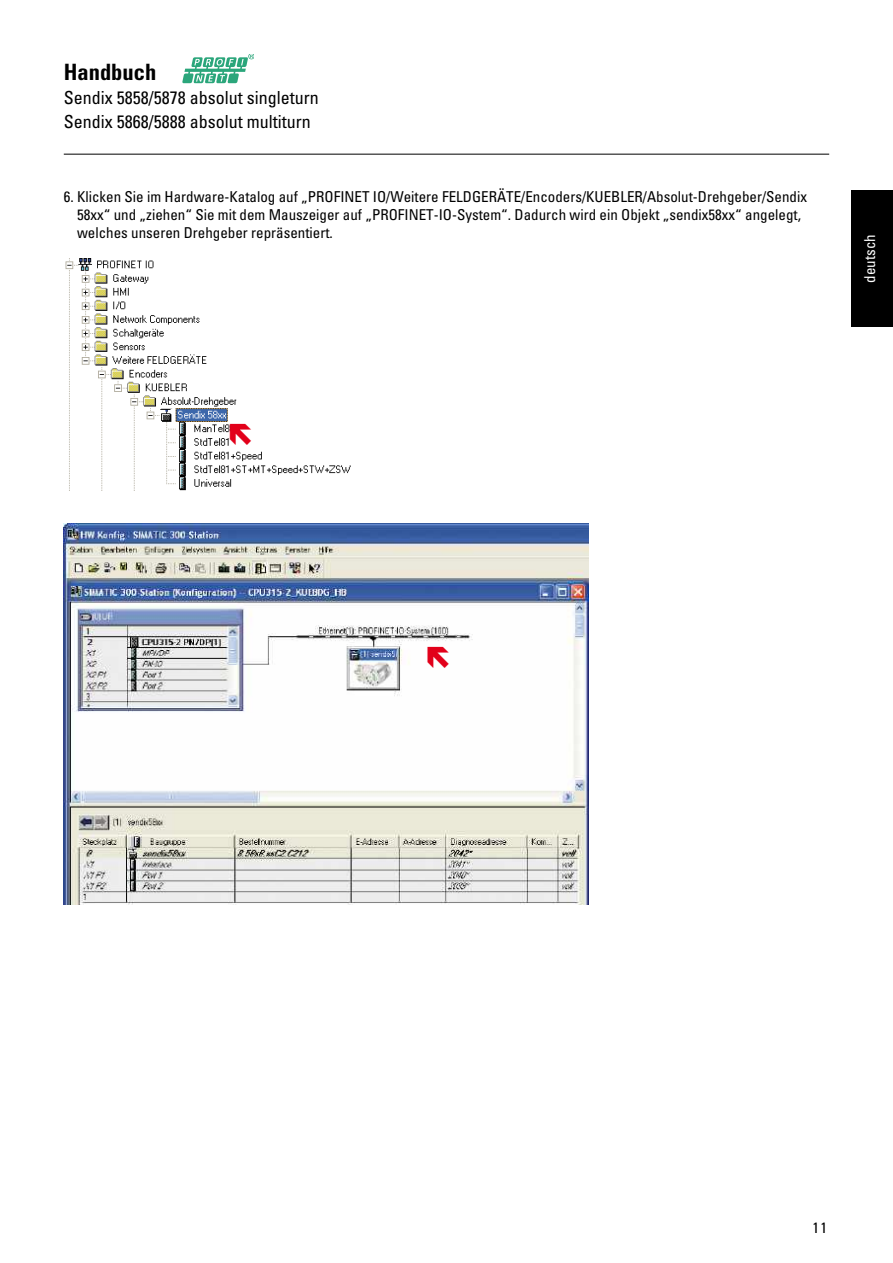
<style>
.page{position:relative;width:893px;height:1263px;background:#fff}
.page>*{position:absolute;margin:0;border:0;box-sizing:border-box;transform-origin:0 0}
.t1{font:700 condensed 22.5px "Univers LT Std";color:#000}
.t2{font:condensed 18px/24px "Univers LT Std";color:#000}
.t3{font:condensed 15px/18px "Univers LT Std";color:#000}
.t4{font:condensed 15px "Univers LT Std";color:#fff}
</style>
<div class="page">
<hr style="left:64px;top:154px;width:765px;height:1px;background:#000">
<svg style="left:182px;top:54px;width:71px;height:29px"></svg>
<div style="left:851px;top:190px;width:42px;height:137px;background:#000"></div>
<img style="left:65px;top:258px;width:286px;height:232px">
<img style="left:64px;top:523px;width:524px;height:381px">
<svg style="left:230px;top:423px;width:21px;height:22px"></svg>
<svg style="left:428px;top:646px;width:21px;height:21px"></svg>
<h1 class="t1" style="left:64px;top:58px;width:94px">Handbuch</h1>
<p class="t2" style="left:64px;top:85px;width:256px">Sendix 5858/5878 absolut singleturn<br>Sendix 5868/5888 absolut multiturn</p>
<p class="t3" style="left:77px;top:188px;width:731px;text-indent:-13px">6. Klicken Sie im Hardware-Katalog auf „PROFINET IO/Weitere FELDGERÄTE/Encoders/KUEBLER/Absolut-Drehgeber/Sendix<br>58xx“ und „ziehen“ Sie mit dem Mauszeiger auf „PROFINET-IO-System“. Dadurch wird ein Objekt „sendix58xx“ angelegt, welches unseren Drehgeber repräsentiert.</p>
<p class="t4" style="left:860px;top:282px;width:50px;rotate:-90deg">deutsch</p>
<p class="t3" style="left:812px;top:1218px;width:16px">11</p>
</div>
